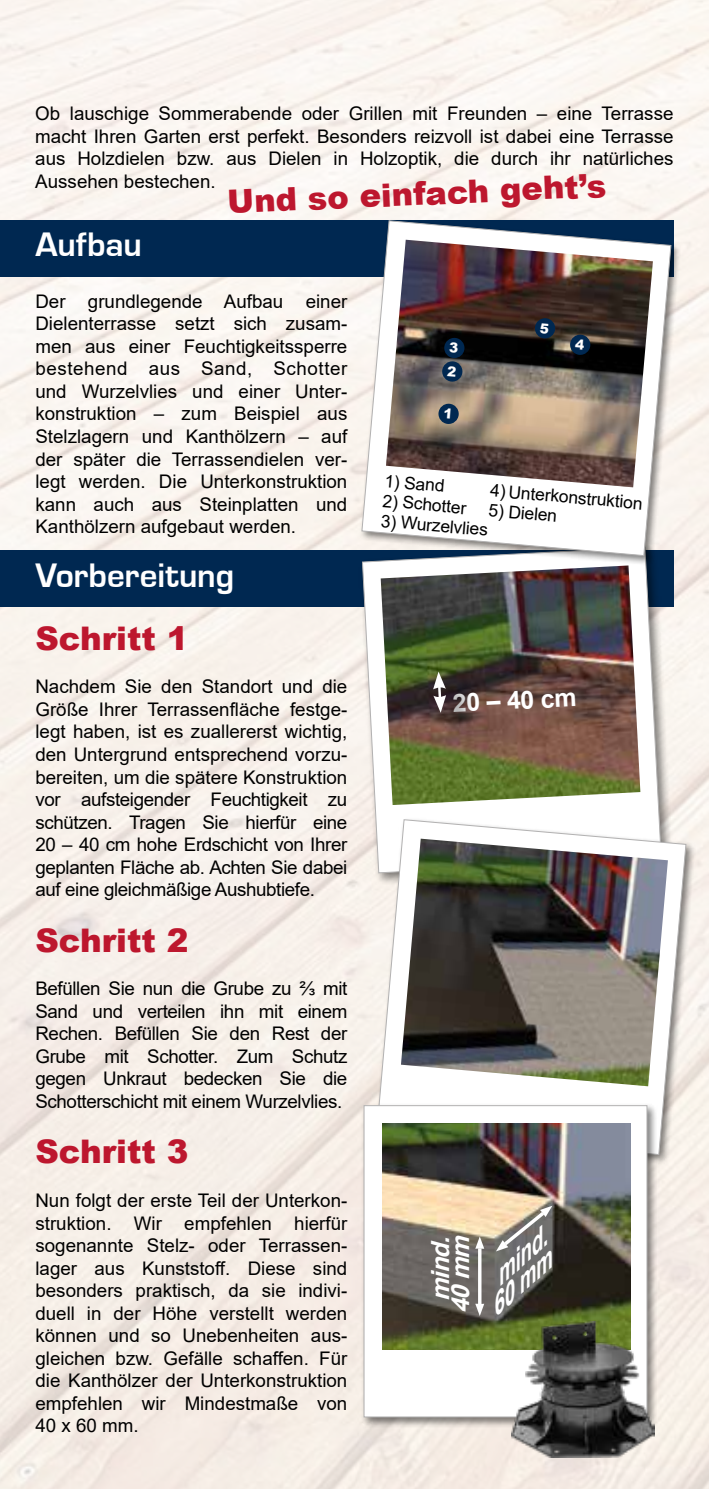
<style>
.page{position:relative;width:709px;height:1489px;background:#fff}
.page>*{position:absolute;margin:0;border:0;box-sizing:border-box;transform-origin:0 0}
.t1{font:700 35px "Eurostile";letter-spacing:-.005em;color:#fff}
.t2{font:900 32.5px "Arial";color:#bd172e}
.t3{font:900 32.25px "Arial";color:#bd172e}
.t4{font:italic 700 25px/19.8px "Arial";color:#fff}
.t5{font:700 25px "Arial";color:#fff}
.t6{font:18.75px/22.5px "Arial";color:#000;text-align:justify}
.t7{font:17.5px "Arial";color:#000}
</style>
<div class="page">
<img style="left:0;top:0;width:709px;height:1488px">
<div style="left:0;top:550px;width:673px;height:57px;background:#002851"></div>
<div style="left:358px;top:542px;width:316px;height:343px;background:#000;opacity:.5"></div>
<svg style="left:362px;top:566px;width:300px;height:307px"></svg>
<img style="left:381px;top:566px;width:259px;height:239px">
<div style="left:438px;top:677px;width:38px;height:64px;background:#000;opacity:.75"></div>
<hr style="left:438px;top:685px;width:3px;height:14px;background:#fff">
<svg style="left:433px;top:671px;width:13px;height:18px"></svg>
<svg style="left:433px;top:695px;width:13px;height:17px"></svg>
<div style="left:374px;top:816px;width:322px;height:349px;background:#000;opacity:.5"></div>
<svg style="left:376px;top:819px;width:310px;height:336px"></svg>
<img style="left:401px;top:838px;width:267px;height:248px">
<div style="left:361px;top:1102px;width:297px;height:325px;background:#000;opacity:.5"></div>
<div style="left:364px;top:1105px;width:283px;height:312px;background:#fff;border:1px solid #b3b2b2"></div>
<img style="left:382px;top:1123px;width:248px;height:226px">
<svg style="left:496px;top:1205px;width:56px;height:46px;background:#a89f92"></svg>
<hr style="left:478px;top:1248px;width:3px;height:55px;background:#fff">
<svg style="left:475px;top:1303px;width:9px;height:12px"></svg>
<svg style="left:475px;top:1236px;width:9px;height:12px"></svg>
<img style="left:511px;top:1321px;width:143px;height:135px">
<div style="left:0;top:220px;width:673px;height:57px;background:#002851"></div>
<div style="left:359px;top:218px;width:322px;height:348px;background:#000;opacity:.5"></div>
<svg style="left:361px;top:220px;width:310px;height:336px"></svg>
<img style="left:386px;top:240px;width:267px;height:247px">
<div style="left:438px;top:403px;width:21px;height:21px;background:#002851;border-radius:50%"></div>
<div style="left:442px;top:361px;width:21px;height:21px;background:#002851;border-radius:50%"></div>
<div style="left:444px;top:337px;width:21px;height:21px;background:#002851;border-radius:50%"></div>
<div style="left:534px;top:318px;width:21px;height:21px;background:#002851;border-radius:50%"></div>
<svg style="left:569px;top:334px;width:22px;height:21px"></svg>
<svg style="left:575px;top:339px;width:9px;height:11px"></svg>
<p class="t6" style="left:35px;top:102px;width:639px">Ob lauschige Sommerabende oder Grillen mit Freunden – eine Terrasse macht Ihren Garten erst perfekt. Besonders reizvoll ist dabei eine Terrasse aus Holzdielen bzw. aus Dielen in Holzoptik, die durch ihr natürliches Aussehen bestechen.</p>
<h3 class="t3" style="left:226px;top:177px;width:381px;rotate:-2deg">Und so einfach geht’s</h3>
<h1 class="t1" style="left:35px;top:226px;width:108px">Aufbau</h1>
<p class="t6" style="left:35px;top:290px;width:313px">Der grundlegende Aufbau einer Dielenterrasse setzt sich zusam&shy;men aus einer Feuchtigkeitssperre bestehend aus Sand, Schotter und Wurzelvlies und einer Unter&shy;konstruktion – zum Beispiel aus Stelzlagern und Kanthölzern – auf der später die Terrassendielen ver&shy;legt werden. Die Unterkonstruktion kann auch aus Steinplatten und Kanthölzern aufgebaut werden.</p>
<h1 class="t1" style="left:35px;top:556px;width:200px">Vorbereitung</h1>
<h2 class="t2" style="left:35px;top:614px;width:154px">Schritt 1</h2>
<p class="t6" style="left:35px;top:675px;width:313px">Nachdem Sie den Standort und die Größe Ihrer Terrassenfläche festge&shy;legt haben, ist es zuallererst wichtig, den Untergrund entsprechend vorzu&shy;bereiten, um die spätere Konstruktion vor aufsteigender Feuchtigkeit zu schützen. Tragen Sie hierfür eine 20 – 40 cm hohe Erdschicht von Ihrer geplanten Fläche ab. Achten Sie dabei auf eine gleichmäßige Aushubtiefe.</p>
<h2 class="t2" style="left:35px;top:916px;width:154px">Schritt 2</h2>
<p class="t6" style="left:35px;top:977px;width:313px">Befüllen Sie nun die Grube zu ⅔ mit Sand und verteilen ihn mit einem Rechen. Befüllen Sie den Rest der Grube mit Schotter. Zum Schutz gegen Unkraut bedecken Sie die Schotterschicht mit einem Wurzelvlies.</p>
<h2 class="t2" style="left:35px;top:1128px;width:154px">Schritt 3</h2>
<p class="t6" style="left:35px;top:1189px;width:313px">Nun folgt der erste Teil der Unterkon&shy;struktion. Wir empfehlen hierfür sogenannte Stelz- oder Terrassen&shy;lager aus Kunststoff. Diese sind besonders praktisch, da sie indivi&shy;duell in der Höhe verstellt werden können und so Unebenheiten aus&shy;gleichen bzw. Gefälle schaffen. Für die Kanthölzer der Unterkonstruktion empfehlen wir Mindestmaße von 40 x 60 mm.</p>
<p class="t7" style="left:385px;top:468px;width:62px;rotate:5deg">1) Sand</p>
<p class="t7" style="left:491px;top:478px;width:154px;rotate:5deg">4) Unterkonstruktion</p>
<p class="t7" style="left:384px;top:488px;width:85px;rotate:5deg">2) Schotter</p>
<p class="t7" style="left:490px;top:498px;width:70px;rotate:5deg">5) Dielen</p>
<p class="t7" style="left:382px;top:508px;width:109px;rotate:5deg">3) Wurzelvlies</p>
<h3 class="t5" style="left:451px;top:685px;width:126px;rotate:-3deg">20 – 40 cm</h3>
<h3 class="t4" style="left:431px;top:1312px;width:87px;text-align:center;rotate:-90deg">mind.<br>40 mm</h3>
<h3 class="t4" style="left:469px;top:1289px;width:91px;text-indent:24px;rotate:-42deg">mind.<br>60 mm</h3>
</div>
